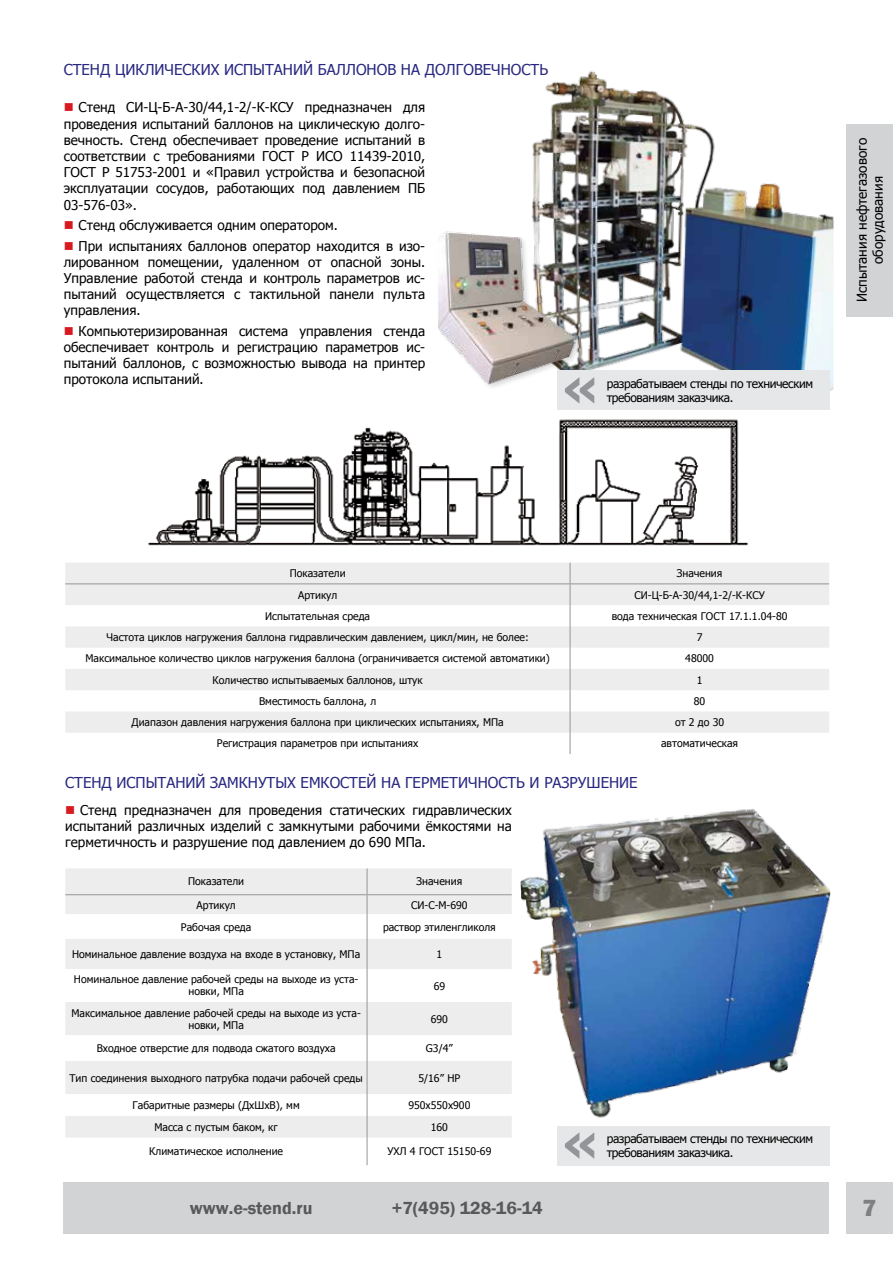
<style>
.page{position:relative;width:893px;height:1263px;background:#fff}
.page>*{position:absolute;margin:0;border:0;box-sizing:border-box;transform-origin:0 0}
.t1{font:700 53.25px "Tahoma";color:#939598}
.t2{font:800 24px "Franklin Gothic";color:#808080}
.t3{font:600 18px "Franklin Gothic";color:#58595b}
.t4{font:15px "Tahoma";color:#282781}
.t5{font:13.5px/16.2px "Tahoma";color:#000;text-align:justify}
.t6{font:12px "Tahoma";letter-spacing:-.03em;color:#000}
.t7{font:10.5px/12px "Tahoma";color:#000;text-align:center}
</style>
<div class="page">
<div style="left:846px;top:1182px;width:47px;height:51px;background:#d1d3d4"></div>
<div style="left:64px;top:1182px;width:765px;height:51px;background:#d1d3d4"></div>
<div style="left:846px;top:124px;width:47px;height:192px;background:#d1d3d4"></div>
<img style="left:545px;top:70px;width:288px;height:340px">
<img style="left:438px;top:138px;width:155px;height:272px">
<img style="left:148px;top:419px;width:600px;height:127px">
<svg style="left:65px;top:563px;width:764px;height:170px;fill:#ededee"></svg>
<hr style="left:65px;top:583px;width:505px;height:1px;background:#939598">
<hr style="left:570px;top:583px;width:259px;height:1px;background:#939598">
<svg style="left:570px;top:563px;width:1px;height:191px"></svg>
<img style="left:520px;top:809px;width:311px;height:309px">
<svg style="left:65px;top:868px;width:447px;height:269px;fill:#ededee"></svg>
<hr style="left:65px;top:894px;width:302px;height:1px;background:#939598">
<hr style="left:367px;top:894px;width:145px;height:1px;background:#939598">
<svg style="left:367px;top:868px;width:1px;height:71px"></svg>
<hr style="left:367px;top:939px;width:1px;height:30px;background:#939598">
<hr style="left:367px;top:969px;width:1px;height:33px;background:#939598">
<hr style="left:367px;top:1002px;width:1px;height:33px;background:#939598">
<svg style="left:367px;top:1035px;width:1px;height:26px"></svg>
<hr style="left:367px;top:1061px;width:1px;height:33px;background:#939598">
<svg style="left:367px;top:1094px;width:1px;height:71px"></svg>
<div style="left:557px;top:371px;width:272px;height:39px;background:#e6e7e8"></div>
<div style="left:557px;top:1126px;width:272px;height:39px;background:#e6e7e8"></div>
<h3 class="t4" style="left:64px;top:60px;width:486px">Стенд цикл ических исп ытаний баллонов на долговечность</h3>
<p class="t5" style="left:64px;top:99px;width:363px;text-indent:15px">Стенд СИ-Ц-Б-А-30/44,1-2/-К-КСУ предназначен для проведения испытаний баллонов на циклическую долго&shy;вечность. Стенд обеспечивает проведение испытаний в соответствии с требованиями ГОСТ Р ИСО 11439-2010, ГОСТ Р 51753-2001 и «Правил устройства и безопасной эксплуатации сосудов, работающих под давлением ПБ 03-576-03».</p>
<p class="t5" style="left:79px;top:214px;width:348px;line-height:20.4px">Стенд обслуживается одним оператором.<br>При испытаниях баллонов оператор находится в изо-</p>
<p class="t5" style="left:64px;top:253px;width:363px">лированном помещении, удаленном от опасной зоны.<br>Управление работой стенда и контроль параметров ис&shy;пытаний осуществляется с тактильной панели пульта управления.</p>
<p class="t5" style="left:64px;top:322px;width:363px;text-indent:15px">Компьютеризированная система управления стенда обеспечивает контроль и регистрацию параметров ис&shy;пытаний баллонов, с возможностью вывода на принтер протокола испытаний.</p>
<h1 class="t1" style="left:562px;top:351px;width:39px">«</h1>
<p class="t6" style="left:607px;top:376px;width:208px">разрабатываем стенды по техническим</p>
<p class="t6" style="left:607px;top:389px;width:128px">требованиям заказчика.</p>
<p class="t5" style="left:853px;top:302px;width:166px;text-align:center;rotate:-90deg">Испытания нефтегазового оборудования</p>
<p class="t7" style="left:290px;top:567px;width:58px">Показатели</p>
<p class="t7" style="left:677px;top:567px;width:47px">Значения</p>
<p class="t7" style="left:298px;top:588px;width:41px">Артикул</p>
<p class="t7" style="left:634px;top:588px;width:132px">СИ-Ц-Б-А-30/44,1-2/-К-КСУ</p>
<p class="t7" style="left:265px;top:609px;width:106px">Испытательная среда</p>
<p class="t7" style="left:612px;top:609px;width:177px">вода техническая ГОСТ 17.1.1.04-80</p>
<p class="t7" style="left:107px;top:631px;width:424px">Частота циклов нагружения баллона гидравлическим давлением, цикл/мин, не более:</p>
<p class="t7" style="left:697px;top:631px;width:7px">7</p>
<p class="t7" style="left:85px;top:652px;width:466px">Максимальное количество циклов нагружения баллона (ограничивается системой автоматики)</p>
<p class="t7" style="left:685px;top:652px;width:30px">48000</p>
<p class="t7" style="left:213px;top:673px;width:212px">Количество испытываемых баллонов, штук</p>
<p class="t7" style="left:697px;top:673px;width:7px">1</p>
<p class="t7" style="left:259px;top:694px;width:119px">Вместимость баллона, л</p>
<p class="t7" style="left:694px;top:694px;width:13px">80</p>
<p class="t7" style="left:132px;top:716px;width:374px">Диапазон давления нагружения баллона при циклических испытаниях, МПа</p>
<p class="t7" style="left:675px;top:716px;width:51px">от 2 до 30</p>
<p class="t7" style="left:217px;top:737px;width:203px">Регистрация параметров при испытаниях</p>
<p class="t7" style="left:661px;top:737px;width:79px">автоматическая</p>
<h3 class="t4" style="left:65px;top:772px;width:246px">Стенд исп ытаний замкнутых Емк</h3>
<h3 class="t4" style="left:330px;top:772px;width:243px">остей на герм етичность и разруш</h3>
<h3 class="t4" style="left:601px;top:772px;width:39px">ение</h3>
<p class="t5" style="left:65px;top:801px;width:448px;text-indent:15px">Стенд предназначен для проведения статических гидравлических испытаний различных изделий с замкнутыми рабочими ёмкостями на герметичность и разрушение под давлением до 690 МПа.</p>
<p class="t7" style="left:188px;top:875px;width:58px">Показатели</p>
<p class="t7" style="left:417px;top:875px;width:47px">Значения</p>
<p class="t7" style="left:197px;top:898px;width:41px">Артикул</p>
<p class="t7" style="left:411px;top:898px;width:58px">СИ-С-М-690</p>
<p class="t7" style="left:181px;top:920px;width:72px">Рабочая среда</p>
<p class="t7" style="left:383px;top:920px;width:114px">раствор этиленгликоля</p>
<p class="t7" style="left:72px;top:948px;width:290px">Номинальное давление воздуха на входе в установку, МПа</p>
<p class="t7" style="left:437px;top:948px;width:7px">1</p>
<p class="t7" style="left:74px;top:973px;width:286px">Номинальное давление рабочей среды на выходе из уста&shy;новки, МПа</p>
<p class="t7" style="left:434px;top:979px;width:13px">69</p>
<p class="t7" style="left:71px;top:1006px;width:291px">Максимальное давление рабочей среды на выходе из уста&shy;новки, МПа</p>
<p class="t7" style="left:431px;top:1012px;width:19px">690</p>
<p class="t7" style="left:97px;top:1042px;width:240px">Входное отверстие для подвода сжатого воздуха</p>
<p class="t7" style="left:426px;top:1042px;width:28px">G3/4’’</p>
<p class="t7" style="left:70px;top:1071px;width:295px">Тип соединения выходного патрубка подачи рабочей среды</p>
<p class="t7" style="left:418px;top:1071px;width:43px">5/16’’ HP</p>
<p class="t7" style="left:133px;top:1099px;width:169px">Габаритные размеры (ДхШхВ), мм</p>
<p class="t7" style="left:408px;top:1099px;width:63px">950х550х900</p>
<p class="t7" style="left:154px;top:1120px;width:125px">Масса с пустым баком, кг</p>
<p class="t7" style="left:431px;top:1120px;width:19px">160</p>
<p class="t7" style="left:149px;top:1145px;width:135px">Климатическое исполнение</p>
<p class="t7" style="left:387px;top:1145px;width:105px">УХЛ 4 ГОСТ 15150-69</p>
<h1 class="t1" style="left:562px;top:1106px;width:39px">«</h1>
<p class="t6" style="left:607px;top:1131px;width:208px">разрабатываем стенды по техническим</p>
<p class="t6" style="left:607px;top:1144px;width:128px">требованиям заказчика.</p>
<h3 class="t3" style="left:190px;top:1197px;width:124px">www.e-stend.ru</h3>
<h3 class="t3" style="left:392px;top:1197px;width:152px">+7(495) 128-16-14</h3>
<h2 class="t2" style="left:862px;top:1192px;width:16px">7</h2>
</div>
